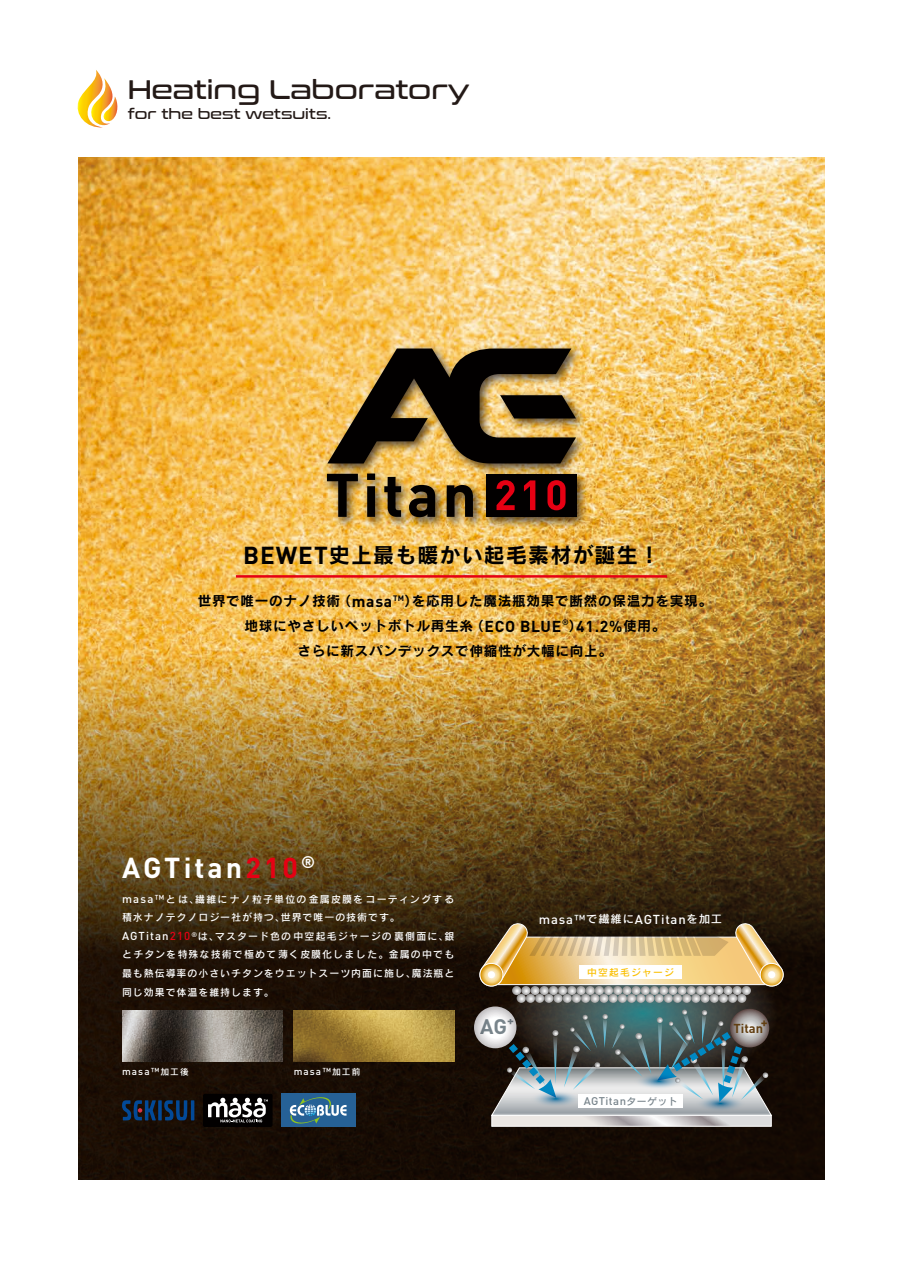
<style>
.page{position:relative;width:903px;height:1275px;background:#fff}
.page>*{position:absolute;margin:0;border:0;box-sizing:border-box;transform-origin:0 0}
.t1{font:700 28.53px "DINOT";letter-spacing:.11em;color:#fff}
.t2{font:26.78px "Conthrax";color:#231916}
.t3{font:21px "Rodin Pro B";letter-spacing:.05em;color:#020000}
.t4{font:700 20.82px "DINOT";color:#78848b}
.t5{font:14.7px "Conthrax";color:#231916}
.t6{font:13.65px/24.8px "Rodin Pro B";letter-spacing:.05em;color:#020000;text-align:center}
.t7{font:500 12.78px "DINOT";letter-spacing:.065em;color:#fff}
.t8{font:700 12.78px "DINOT";color:#623f12}
.t9{font:500 11.03px "DINOT";letter-spacing:.04em;color:#78848b}
.t10{font:9.97px/18.6px "Rodin Pro DB";letter-spacing:.1em;color:#fff}
.t11{font:500 9.97px "DINOT";letter-spacing:.11em;color:#fff}
.t12{font:9.62px "Rodin Pro DB";letter-spacing:.125em;color:#fabf00}
.s1{font-family:"DINOT";font-weight:700;font-size:24.32px}
.s2{font-family:"DINOT";font-weight:700;font-size:15.75px}
.s3{color:#e60013}
.s4{font-family:"DINOT";font-weight:500;font-size:11.38px}
.s5{font-family:"DINOT";font-weight:500;font-size:11.38px;color:#e60013}
.s6{font-family:"Rodin Pro DB";font-weight:400;font-size:8.75px}
.s7{font-family:"Rodin Pro DB";font-weight:400;font-size:11.2px}
.s8{font-family:"Rodin Pro DB";font-weight:400;font-size:9.62px}
</style>
<div class="page">
<img style="left:78px;top:158px;width:747px;height:464px">
<img style="left:78px;top:622px;width:747px;height:557px">
<img style="left:294px;top:1010px;width:160px;height:51px">
<img style="left:122px;top:1010px;width:161px;height:51px">
<div style="left:281px;top:1094px;width:74px;height:33px;background:#266196"></div>
<svg style="left:290px;top:1097px;width:56px;height:27px"></svg>
<svg style="left:474px;top:924px;width:315px;height:170px"></svg>
<svg style="left:474px;top:1006px;width:42px;height:42px"></svg>
<svg style="left:490px;top:1010px;width:282px;height:117px"></svg>
<svg style="left:478px;top:921px;width:307px;height:82px"></svg>
<div style="left:579px;top:965px;width:103px;height:14px;background:#fff"></div>
<div style="left:578px;top:1095px;width:105px;height:13px;background:#fff"></div>
<div style="left:203px;top:1094px;width:70px;height:33px;background:#020000;border-radius:2px"></div>
<svg style="left:208px;top:1098px;width:60px;height:24px"></svg>
<svg style="left:122px;top:1100px;width:72px;height:20px"></svg>
<div style="left:322px;top:343px;width:266px;height:186px;background:#231916;opacity:.75"></div>
<div style="left:486px;top:474px;width:90px;height:43px;background:#020000"></div>
<svg style="left:327px;top:474px;width:31px;height:43px"></svg>
<svg style="left:367px;top:473px;width:8px;height:44px"></svg>
<svg style="left:384px;top:477px;width:17px;height:40px"></svg>
<svg style="left:409px;top:485px;width:26px;height:32px"></svg>
<svg style="left:447px;top:485px;width:26px;height:32px"></svg>
<svg style="left:496px;top:480px;width:69px;height:30px"></svg>
<svg style="left:327px;top:348px;width:249px;height:115px"></svg>
<hr style="left:236px;top:575px;width:431px;height:3px;background:#e60013">
<svg style="left:77px;top:70px;width:41px;height:58px"></svg>
<h2 class="t2" style="left:128px;top:69px;width:343px">Heating Laboratory</h2>
<h3 class="t5" style="left:128px;top:103px;width:205px">for the best wetsuits.</h3>
<h3 class="t3" style="left:243px;top:541px;width:418px"><span class="s1">BEWET</span>史上最も暖かい起毛素材が誕生！</h3>
<h3 class="t6" style="left:198px;top:588px;width:516px">世界で唯一のナノ技術（<span class="s2">masa</span><sup>TM</sup>）を応用した魔法瓶効果で断然の保温力を実現。地球にやさしいペットボトル再生糸（<span class="s2">ECO BLUE</span><sup>®</sup>）<span class="s2">41.2%</span>使用。<br>さらに新スパンデックスで伸縮性が大幅に向上。</h3>
<h1 class="t1" style="left:122px;top:845px;width:195px">AGTitan<span class="s3">210</span><sup>®</sup></h1>
<p class="t10" style="left:122px;top:889px;width:334px"><span class="s4">masa™</span>とは、繊維にナノ粒子単位の金属皮膜をコーティングする積水ナノテクノロジー社が持つ、世界で唯一の技術です。<br><span class="s4">AGTitan</span><span class="s5">210</span><sup>®</sup>は、マスタード色の中空起毛ジャージの裏側面に、銀とチタンを特殊な技術で極めて薄く皮膜化しました。金属の中でも最も熱伝導率の小さいチタンをウエットスーツ内面に施し、魔法瓶と同じ効果で体温を維持します。</p>
<p class="t11" style="left:122px;top:1064px;width:68px">masa™<span class="s6">加工後</span></p>
<p class="t11" style="left:294px;top:1064px;width:68px">masa™<span class="s6">加工前</span></p>
<p class="t7" style="left:539px;top:909px;width:185px">masa™<span class="s7">で繊維に</span>AGTitan<span class="s7">を加工</span></p>
<p class="t12" style="left:587px;top:966px;width:88px">中空起毛ジャージ</p>
<h3 class="t4" style="left:480px;top:1011px;width:35px">AG<sup>+</sup></h3>
<p class="t8" style="left:733px;top:1018px;width:31px">Titan</p>
<p class="t8" style="left:761px;top:1012px;width:8px">+</p>
<p class="t9" style="left:584px;top:1093px;width:95px">AGTitan<span class="s8">ターゲット</span></p>
</div>
